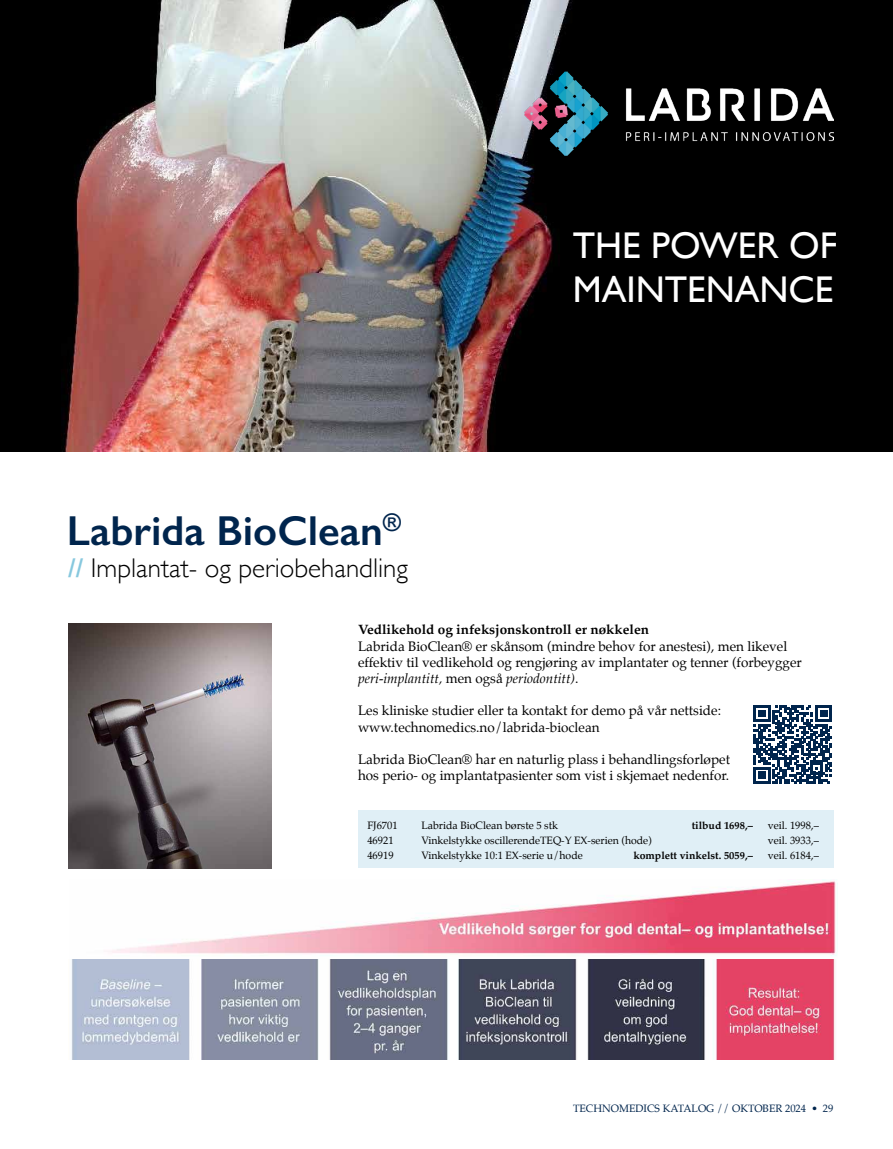
<style>
.page{position:relative;width:893px;height:1149px;background:#fff}
.page>*{position:absolute;margin:0;border:0;box-sizing:border-box;transform-origin:0 0}
.t1{font:600 42px "Gill Sans";color:#00254d}
.t2{font:37.2px/44.5px "Gill Sans";color:#fff}
.t3{font:300 27px "Gill Sans";color:#000}
.t4{font:13.5px/16.2px "Palatino";color:#000}
.t5{font:700 13.5px "Palatino";color:#000}
.t6{font:10.5px "Palatino";color:#000}
.t7{font:10.5px "Palatino";color:#00254d}
.t8{font:700 10.5px "Palatino";color:#000}
.s1{font-weight:600;color:#87c8de}
.s2{font-style:italic}
</style>
<div class="page">
<div style="left:358px;top:810px;width:475px;height:57px;background:#e0eff6"></div>
<div style="left:0;top:0;width:893px;height:452px;background:#000"></div>
<img style="left:62px;top:0;width:510px;height:452px">
<img style="left:71px;top:959px;width:764px;height:100px">
<img style="left:111px;top:879px;width:726px;height:77px">
<img style="left:524px;top:71px;width:309px;height:84px">
<img style="left:68px;top:623px;width:204px;height:244px">
<svg style="left:754px;top:705px;width:78px;height:78px"></svg>
<h1 class="t1" style="left:67px;top:505px;width:336px">Labrida BioClean<sup>®</sup></h1>
<h3 class="t3" style="left:68px;top:546px;width:341px"><span class="s1">//</span> Implantat- og periobehandling</h3>
<h2 class="t2" style="left:573px;top:222px;width:266px">THE POWER OF<br>MAINTENANCE</h2>
<p class="t5" style="left:358px;top:618px;width:292px">Vedlikehold og infeksjonskontroll er nøkkelen</p>
<p class="t4" style="left:358px;top:637px;width:445px">Labrida BioClean® er skånsom (mindre behov for anestesi), men likevel effektiv til vedlikehold og rengjøring av implantater og tenner (forbeygger <span class="s2">peri-implantitt,</span> men også <span class="s2">periodontitt)</span>.</p>
<p class="t4" style="left:358px;top:702px;width:364px">Les kliniske studier eller ta kontakt for demo på vår nettside: www.technomedics.no/labrida-bioclean</p>
<p class="t4" style="left:358px;top:751px;width:374px">Labrida BioClean® har en naturlig plass i behandlingsforløpet hos perio- og implantatpasienter som vist i skjemaet nedenfor.</p>
<p class="t6" style="left:367px;top:816px;width:32px">FJ6701</p>
<p class="t6" style="left:421px;top:816px;width:138px">Labrida BioClean børste 5 stk</p>
<p class="t8" style="left:692px;top:815px;width:63px">tilbud 1698,–</p>
<p class="t6" style="left:768px;top:816px;width:53px">veil. 1998,–</p>
<p class="t6" style="left:367px;top:831px;width:28px">46921</p>
<p class="t6" style="left:421px;top:831px;width:232px">Vinkelstykke oscillerendeTEQ-Y EX-serien (hode)</p>
<p class="t6" style="left:768px;top:831px;width:53px">veil. 3933,–</p>
<p class="t6" style="left:367px;top:846px;width:28px">46919</p>
<p class="t6" style="left:421px;top:846px;width:163px">Vinkelstykke 10:1 EX-serie u/hode</p>
<p class="t8" style="left:633px;top:845px;width:121px">komplett vinkelst. 5059,–</p>
<p class="t6" style="left:768px;top:846px;width:53px">veil. 6184,–</p>
<p class="t7" style="left:573px;top:1099px;width:262px">TECHNOMEDICS KATALOG // OKTOBER 2024 • 29</p>
</div>
